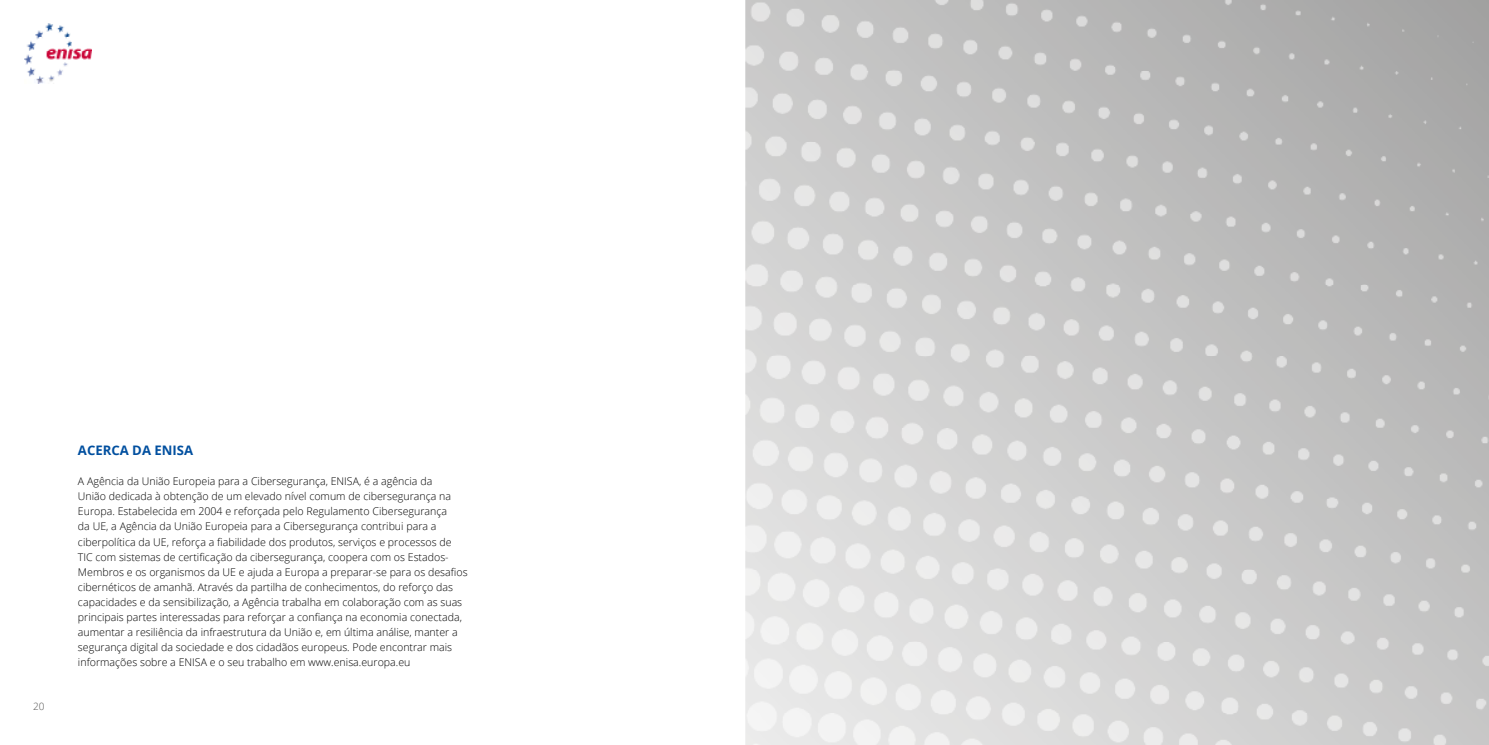
<style>
.page{position:relative;width:1489px;height:745px;background:#fff}
.page>*{position:absolute;margin:0;border:0;box-sizing:border-box;transform-origin:0 0}
.t1{font:700 13.12px "Open Sans";color:#004f9f}
.t2{font:300 10.62px/15px "Open Sans";color:#000}
.t3{font:300 10px "Open Sans";color:#575756}
</style>
<div class="page">
<img style="left:25px;top:23px;width:66px;height:61px">
<img style="left:745px;top:0;width:743px;height:744px">
<p class="t3" style="left:33px;top:699px;width:13px">20</p>
<p class="t1" style="left:78px;top:441px;width:117px">ACERCA DA ENISA</p>
<p class="t2" style="left:78px;top:473px;width:391px">A Agência da União Europeia para a Cibersegurança, ENISA, é a agência da<br>União dedicada à obtenção de um elevado nível comum de cibersegurança na Europa. Estabelecida em 2004 e reforçada pelo Regulamento Cibersegurança<br>da UE, a Agência da União Europeia para a Cibersegurança contribui para a ciberpolítica da UE, reforça a fiabilidade dos produtos, serviços e processos de TIC com sistemas de certificação da cibersegurança, coopera com os Estados-Membros e os organismos da UE e ajuda a Europa a preparar-se para os desafios cibernéticos de amanhã. Através da partilha de conhecimentos, do reforço das capacidades e da sensibilização, a Agência trabalha em colaboração com as suas principais partes interessadas para reforçar a confiança na economia conectada, aumentar a resiliência da infraestrutura da União e, em última análise, manter a segurança digital da sociedade e dos cidadãos europeus. Pode encontrar mais informações sobre a ENISA e o seu trabalho em www.enisa.europa.eu</p>
</div>
